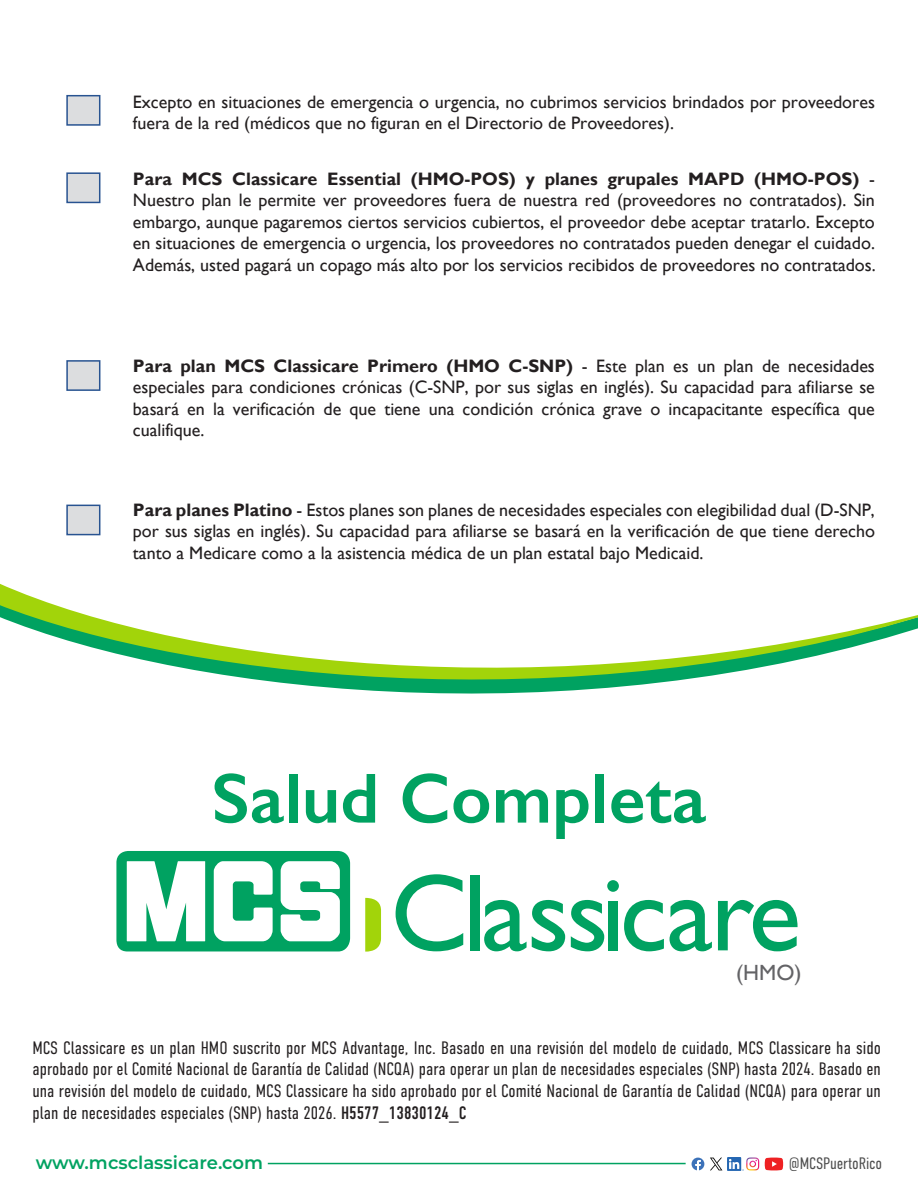
<style>
.page{position:relative;width:918px;height:1188px;background:#fff}
.page>*{position:absolute;margin:0;border:0;box-sizing:border-box;transform-origin:0 0}
.t1{font:600 71.25px "Gill Sans";color:#00a261}
.t2{font:22.05px "Gill Sans";color:#636366}
.t3{font:18px/21.6px "Gill Sans";color:#231f20;text-align:justify}
.t4{font:300 18px/21.6px "DIN Condensed";color:#231f20;text-align:justify}
.t5{font:600 18px "Montserrat";color:#00a261}
.t6{font:300 16.65px "DIN Condensed";letter-spacing:-.005em;color:#4d4d4d}
.s1{font-weight:700}
.s2{font-weight:400}
</style>
<div class="page">
<hr style="left:268px;top:1163px;width:418px;height:1px;background:#00a261">
<div style="left:66px;top:505px;width:34px;height:30px;background:#dcdddf;border:2px solid #285391"></div>
<div style="left:66px;top:360px;width:34px;height:31px;background:#dcdddf;border:2px solid #285391"></div>
<div style="left:66px;top:172px;width:34px;height:31px;background:#dcdddf;border:2px solid #285391"></div>
<div style="left:66px;top:95px;width:34px;height:31px;background:#dcdddf;border:2px solid #285391"></div>
<svg style="left:0;top:584px;width:918px;height:110px"></svg>
<svg style="left:396px;top:874px;width:67px;height:77px"></svg>
<div style="left:470px;top:875px;width:10px;height:75px;background:#00a261"></div>
<svg style="left:484px;top:900px;width:81px;height:51px"></svg>
<svg style="left:571px;top:900px;width:33px;height:51px"></svg>
<div style="left:608px;top:901px;width:10px;height:49px;background:#00a261"></div>
<div style="left:607px;top:880px;width:12px;height:12px;background:#00a261;border-radius:50%"></div>
<svg style="left:624px;top:900px;width:40px;height:51px"></svg>
<svg style="left:670px;top:900px;width:42px;height:51px"></svg>
<svg style="left:718px;top:900px;width:80px;height:51px"></svg>
<svg style="left:116px;top:851px;width:234px;height:100px"></svg>
<svg style="left:365px;top:898px;width:16px;height:54px"></svg>
<svg style="left:765px;top:1158px;width:18px;height:12px"></svg>
<img style="left:728px;top:1158px;width:15px;height:12px">
<svg style="left:710px;top:1158px;width:12px;height:12px"></svg>
<svg style="left:692px;top:1158px;width:12px;height:12px"></svg>
<svg style="left:746px;top:1157px;width:13px;height:13px"></svg>
<p class="t3" style="left:133px;top:91px;width:743px">Excepto en situaciones de emergencia o urgencia, no cubrimos servicios brindados por proveedores fuera de la red (médicos que no figuran en el Directorio de Proveedores).</p>
<p class="t3" style="left:133px;top:168px;width:744px"><span class="s1">Para MCS Classicare Essential (HMO-POS) y planes grupales MAPD (HMO-POS)</span> - Nuestro plan le permite ver proveedores fuera de nuestra red (proveedores no contratados). Sin embargo, aunque pagaremos ciertos servicios cubiertos, el proveedor debe aceptar tratarlo. Excepto en situaciones de emergencia o urgencia, los proveedores no contratados pueden denegar el cuidado.<br>Además, usted pagará un copago más alto por los servicios recibidos de proveedores no contratados.</p>
<p class="t3" style="left:133px;top:355px;width:743px"><span class="s1">Para plan MCS Classicare Primero (HMO C-SNP)</span> - Este plan es un plan de necesidades especiales para condiciones crónicas (C-SNP, por sus siglas en inglés). Su capacidad para afiliarse se basará en la verificación de que tiene una condición crónica grave o incapacitante específica que cualifique.</p>
<p class="t3" style="left:133px;top:499px;width:743px"><span class="s1">Para planes Platino</span> - Estos planes son planes de necesidades especiales con elegibilidad dual (D-SNP, por sus siglas en inglés). Su capacidad para afiliarse se basará en la verificación de que tiene derecho tanto a Medicare como a la asistencia médica de un plan estatal bajo Medicaid.</p>
<h1 class="t1" style="left:212px;top:755px;width:496px">Salud Completa</h1>
<p class="t2" style="left:736px;top:959px;width:67px">(HMO)</p>
<p class="t4" style="left:32px;top:1037px;width:850px">MCS Classicare es un plan HMO suscrito por MCS Advantage, Inc. Basado en una revisión del modelo de cuidado, MCS Classicare ha sido aprobado por el Comité Nacional de Garantía de Calidad (NCQA) para operar un plan de necesidades especiales (SNP) hasta 2024. Basado en una revisión del modelo de cuidado, MCS Classicare ha sido aprobado por el Comité Nacional de Garantía de Calidad (NCQA) para operar un plan de necesidades especiales (SNP) hasta 2026. <span class="s2">H5577_13830124_C</span></p>
<p class="t5" style="left:36px;top:1150px;width:229px">www.mcsclassicare.com</p>
<p class="t6" style="left:789px;top:1154px;width:95px">@MCSPuertoRico</p>
</div>
